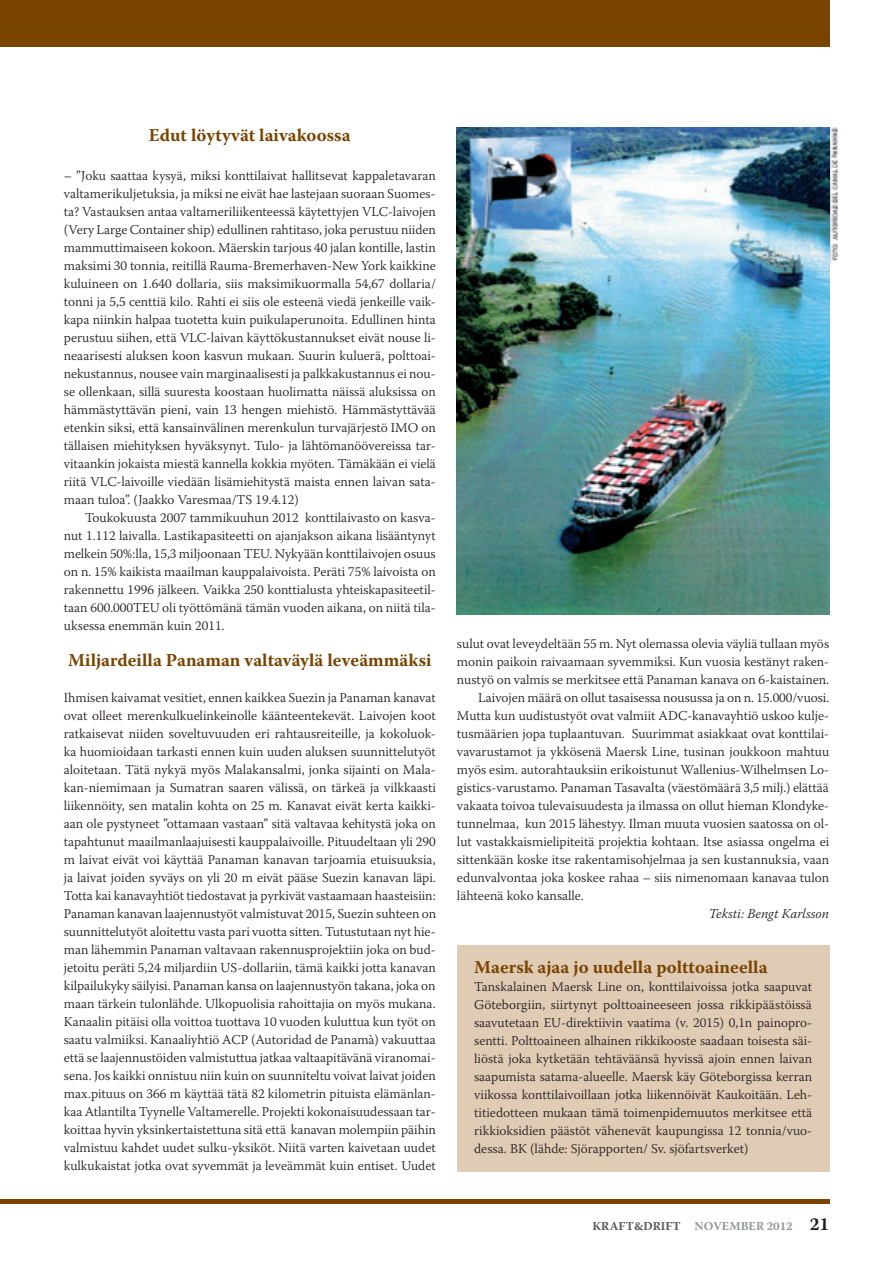
<style>
.page{position:relative;width:893px;height:1263px;background:#fff}
.page>*{position:absolute;margin:0;border:0;box-sizing:border-box;transform-origin:0 0}
.Väliotsikko{font:700 18px "Warnock Pro";color:#794400}
.Leipäteksti_alku{font:300 13.5px/18px "Warnock Pro";color:#231f20;text-align:justify}
.Leipäteksti{font:300 13.5px/18px "Warnock Pro";color:#231f20;text-align:justify}
.Leipäteksti-2{font:italic 300 13.5px "Warnock Pro";color:#231f20}
.t1{font:700 12px "Warnock Pro";letter-spacing:.005em;color:#939598}
.s1{color:#57585a}
.s2{font-size:18px;color:#231f20}
</style>
<div class="page">
<img style="left:829px;top:128px;width:9px;height:136px">
<img style="left:457px;top:128px;width:372px;height:486px">
<div style="left:0;top:0;width:829px;height:47px;background:#794400"></div>
<hr style="left:0;top:1199px;width:829px;height:4px;background:#794400">
<div style="left:457px;top:945px;width:372px;height:226px;background:#e0cbb5"></div>
<p class="Väliotsikko" style="left:149px;top:124px;width:203px">Edut löytyvät laivakoossa</p>
<p class="Leipäteksti_alku" style="left:64px;top:166px;width:374px">– ”Joku saattaa kysyä, miksi konttilaivat hallitsevat kappaletavaran valtamerikuljetuksia, ja miksi ne eivät hae lastejaan suoraan Suomes&shy;ta? Vastauksen antaa valtameriliikenteessä käytettyjen VLC-laivojen (Very Large Container ship) edullinen rahtitaso, joka perustuu niiden mammuttimaiseen kokoon. Mäerskin tarjous 40 jalan kontille, lastin maksimi 30 tonnia, reitillä Rauma-Bremerhaven-New York kaikkine kuluineen on 1.640 dollaria, siis maksimikuormalla 54,67 dollaria/ tonni ja 5,5 centtiä kilo. Rahti ei siis ole esteenä viedä jenkeille vaik&shy;kapa niinkin halpaa tuotetta kuin puikulaperunoita. Edullinen hinta perustuu siihen, että VLC-laivan käyttökustannukset eivät nouse li&shy;neaarisesti aluksen koon kasvun mukaan. Suurin kuluerä, polttoai&shy;nekustannus, nousee vain marginaalisesti ja palkkakustannus ei nou&shy;se ollenkaan, sillä suuresta koostaan huolimatta näissä aluksissa on hämmästyttävän pieni, vain 13 hengen miehistö. Hämmästyttävää etenkin siksi, että kansainvälinen merenkulun turvajärjestö IMO on tällaisen miehityksen hyväksynyt. Tulo- ja lähtömanöövereissa tar&shy;vitaankin jokaista miestä kannella kokkia myöten. Tämäkään ei vielä riitä VLC-laivoille viedään lisämiehitystä maista ennen laivan sata&shy;maan tuloa”. (Jaakko Varesmaa/TS 19.4.12)</p>
<p class="Leipäteksti" style="left:64px;top:508px;width:374px;text-indent:21px">Toukokuusta 2007 tammikuuhun 2012 konttilaivasto on kasva&shy;nut 1.112 laivalla. Lastikapasiteetti on ajanjakson aikana lisääntynyt melkein 50%:lla, 15,3 miljoonaan TEU. Nykyään konttilaivojen osuus on n. 15% kaikista maailman kauppalaivoista. Peräti 75% laivoista on rakennettu 1996 jälkeen. Vaikka 250 konttialusta yhteiskapasiteetil&shy;taan 600.000TEU oli työttömänä tämän vuoden aikana, on niitä tila&shy;uksessa enemmän kuin 2011.</p>
<p class="Väliotsikko" style="left:68px;top:649px;width:365px">Miljardeilla Panaman valtaväylä leveämmäksi</p>
<p class="Leipäteksti_alku" style="left:64px;top:688px;width:374px">Ihmisen kaivamat vesitiet, ennen kaikkea Suezin ja Panaman kanavat ovat olleet merenkulkuelinkeinolle käänteentekevät. Laivojen koot ratkaisevat niiden soveltuvuuden eri rahtausreiteille, ja kokoluok&shy;ka huomioidaan tarkasti ennen kuin uuden aluksen suunnittelutyöt aloitetaan. Tätä nykyä myös Malakansalmi, jonka sijainti on Mala&shy;kan-niemimaan ja Sumatran saaren välissä, on tärkeä ja vilkkaasti liikennöity, sen matalin kohta on 25 m. Kanavat eivät kerta kaikki&shy;aan ole pystyneet ”ottamaan vastaan” sitä valtavaa kehitystä joka on tapahtunut maailmanlaajuisesti kauppalaivoille. Pituudeltaan yli 290 m laivat eivät voi käyttää Panaman kanavan tarjoamia etuisuuksia, ja laivat joiden syväys on yli 20 m eivät pääse Suezin kanavan läpi.<br>Totta kai kanavayhtiöt tiedostavat ja pyrkivät vastaamaan haasteisiin:<br>Panaman kanavan laajennustyöt valmistuvat 2015, Suezin suhteen on suunnittelutyöt aloitettu vasta pari vuotta sitten. Tutustutaan nyt hie&shy;man lähemmin Panaman valtavaan rakennusprojektiin joka on bud&shy;jetoitu peräti 5,24 miljardiin US-dollariin, tämä kaikki jotta kanavan kilpailukyky säilyisi. Panaman kansa on laajennustyön takana, joka on maan tärkein tulonlähde. Ulkopuolisia rahoittajia on myös mukana.<br>Kanaalin pitäisi olla voittoa tuottava 10 vuoden kuluttua kun työt on saatu valmiiksi. Kanaaliyhtiö ACP (Autoridad de Panamà) vakuuttaa että se laajennustöiden valmistuttua jatkaa valtaapitävänä viranomai&shy;sena. Jos kaikki onnistuu niin kuin on suunniteltu voivat laivat joiden max.pituus on 366 m käyttää tätä 82 kilometrin pituista elämänlan&shy;kaa Atlantilta Tyynelle Valtamerelle. Projekti kokonaisuudessaan tar&shy;koittaa hyvin yksinkertaistettuna sitä että kanavan molempiin päihin valmistuu kahdet uudet sulku-yksiköt. Niitä varten kaivetaan uudet kulkukaistat jotka ovat syvemmät ja leveämmät kuin entiset. Uudet</p>
<p class="Leipäteksti_alku" style="left:457px;top:634px;width:374px">sulut ovat leveydeltään 55 m. Nyt olemassa olevia väyliä tullaan myös monin paikoin raivaamaan syvemmiksi. Kun vuosia kestänyt raken&shy;nustyö on valmis se merkitsee että Panaman kanava on 6-kaistainen.</p>
<p class="Leipäteksti" style="left:457px;top:688px;width:374px;text-indent:21px">Laivojen määrä on ollut tasaisessa nousussa ja on n. 15.000/vuosi.<br>Mutta kun uudistustyöt ovat valmiit ADC-kanavayhtiö uskoo kulje&shy;tusmäärien jopa tuplaantuvan. Suurimmat asiakkaat ovat konttilai&shy;vavarustamot ja ykkösenä Maersk Line, tusinan joukkoon mahtuu myös esim. autorahtauksiin erikoistunut Wallenius-Wilhelmsen Lo&shy;gistics-varustamo. Panaman Tasavalta (väestömäärä 3,5 milj.) elättää vakaata toivoa tulevaisuudesta ja ilmassa on ollut hieman Klondyke&shy;tunnelmaa, kun 2015 lähestyy. Ilman muuta vuosien saatossa on ol&shy;lut vastakkaismielipiteitä projektia kohtaan. Itse asiassa ongelma ei sittenkään koske itse rakentamisohjelmaa ja sen kustannuksia, vaan edunvalvontaa joka koskee rahaa – siis nimenomaan kanavaa tulon lähteenä koko kansalle.</p>
<p class="Leipäteksti-2" style="left:709px;top:905px;width:122px">Teksti: Bengt Karlsson</p>
<p class="Väliotsikko" style="left:474px;top:956px;width:295px">Maersk ajaa jo uudella polttoaineella</p>
<p class="Leipäteksti_alku" style="left:474px;top:977px;width:340px">Tanskalainen Maersk Line on, konttilaivoissa jotka saapuvat Göteborgiin, siirtynyt polttoaineeseen jossa rikkipäästöissä saavutetaan EU-direktiivin vaatima (v. 2015) 0,1n painopro&shy;sentti. Polttoaineen alhainen rikkikooste saadaan toisesta säi&shy;liöstä joka kytketään tehtäväänsä hyvissä ajoin ennen laivan saapumista satama-alueelle. Maersk käy Göteborgissa kerran viikossa konttilaivoillaan jotka liikennöivät Kaukoitään. Leh&shy;titiedotteen mukaan tämä toimenpidemuutos merkitsee että rikkioksidien päästöt vähenevät kaupungissa 12 tonnia/vuo&shy;dessa. BK (lähde: Sjörapporten/ Sv. sjöfartsverket)</p>
<p class="t1" style="left:592px;top:1219px;width:238px"><span class="s1">KRAFT&amp;DRIFT</span> NOVEMBER 2012 <span class="s2">21</span></p>
</div>
